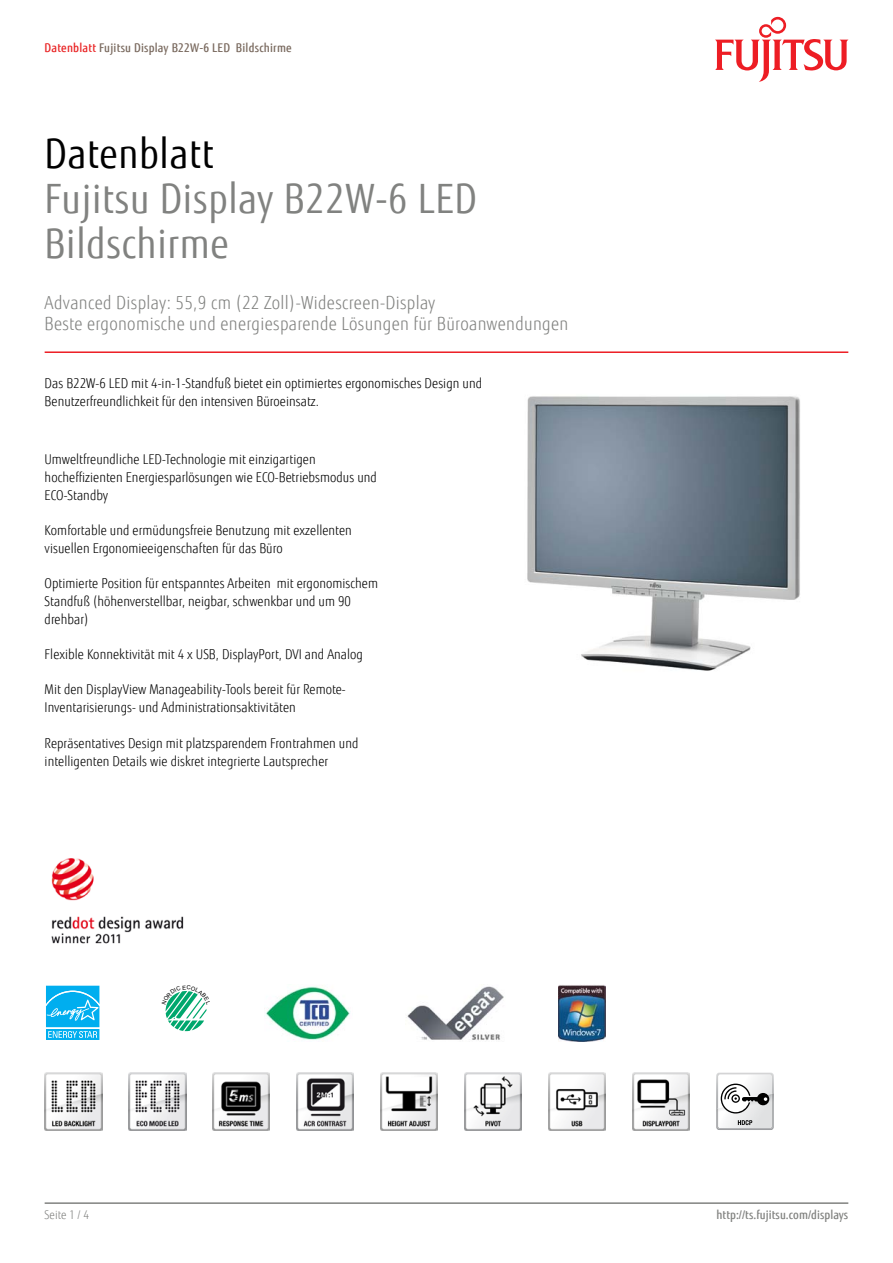
<style>
.page{position:relative;width:893px;height:1263px;background:#fff}
.page>*{position:absolute;margin:0;border:0;box-sizing:border-box;transform-origin:0 0}
.t1{font:40.5px/45px "Fujitsu Sans";letter-spacing:.02em;color:#818280;scale:.9 1}
.t2{font:40.5px "Fujitsu Sans";letter-spacing:.02em;color:#000;scale:.9 1}
.t3{font:300 18px/21px "Fujitsu Sans";letter-spacing:.02em;color:#818280;scale:.9 1}
.t4{font:300 13.5px/18px "Fujitsu Sans";letter-spacing:.005em;color:#000;scale:.9 1}
.t5{font:500 12px "Fujitsu Sans";letter-spacing:.02em;color:#79695e;scale:.9 1}
.t6{font:500 12px "Fujitsu Sans";letter-spacing:.005em;color:#818280;scale:.9 1}
.t7{font:300 12px "Fujitsu Sans";letter-spacing:.005em;color:#818280;scale:.9 1}
.s1{color:#e92425}
</style>
<div class="page">
<hr style="left:45px;top:1202px;width:803px;height:2px;background:#818280">
<hr style="left:45px;top:351px;width:803px;height:2px;background:#ed1d24">
<svg style="left:715px;top:17px;width:133px;height:65px"></svg>
<img style="left:527px;top:396px;width:273px;height:275px">
<div style="left:45px;top:984px;width:56px;height:44px;background:#b0e5fa"></div>
<svg style="left:45px;top:986px;width:56px;height:54px;background:#37bff2"></svg>
<img style="left:266px;top:986px;width:84px;height:54px">
<img style="left:407px;top:986px;width:97px;height:54px">
<img style="left:558px;top:985px;width:47px;height:57px">
<img style="left:51px;top:858px;width:133px;height:86px">
<img style="left:45px;top:1072px;width:57px;height:58px">
<img style="left:129px;top:1072px;width:57px;height:58px">
<img style="left:213px;top:1072px;width:57px;height:58px">
<img style="left:296px;top:1072px;width:58px;height:58px">
<img style="left:380px;top:1072px;width:58px;height:58px">
<img style="left:464px;top:1072px;width:58px;height:58px">
<img style="left:548px;top:1072px;width:58px;height:58px">
<img style="left:632px;top:1072px;width:58px;height:58px">
<svg style="left:716px;top:1072px;width:58px;height:58px"></svg>
<svg style="left:165px;top:991px;width:42px;height:40px"></svg>
<p class="t5" style="left:45px;top:40px;width:276px"><span class="s1">Datenblatt</span> Fujitsu Display B22W-6 LED Bildschirme</p>
<h1 class="t2" style="left:45px;top:130px;width:189px">Datenblatt</h1>
<h1 class="t1" style="left:45px;top:177px;width:482px">Fujitsu Display B22W-6 LED<br>Bildschirme</h1>
<h2 class="t3" style="left:45px;top:292px;width:583px">Advanced Display: 55,9 cm (22 Zoll)-Widescreen-Display<br>Beste ergonomische und energiesparende Lösungen für Büroanwendungen</h2>
<p class="t4" style="left:45px;top:375px;width:487px">Das B22W-6 LED mit 4-in-1-Standfuß bietet ein optimiertes ergonomisches Design und<br>Benutzerfreundlichkeit für den intensiven Büroeinsatz.</p>
<p class="t4" style="left:45px;top:450px;width:371px">Umweltfreundliche LED-Technologie mit einzigartigen hocheffizienten Energiesparlösungen wie ECO-Betriebsmodus und<br>ECO-Standby</p>
<p class="t4" style="left:45px;top:521px;width:343px">Komfortable und ermüdungsfreie Benutzung mit exzellenten visuellen Ergonomieeigenschaften für das Büro</p>
<p class="t4" style="left:45px;top:574px;width:372px">Optimierte Position für entspanntes Arbeiten mit ergonomischem<br>Standfuß (höhenverstellbar, neigbar, schwenkbar und um 90 drehbar)</p>
<p class="t4" style="left:45px;top:646px;width:355px">Flexible Konnektivität mit 4 x USB, DisplayPort, DVI and Analog</p>
<p class="t4" style="left:45px;top:681px;width:336px">Mit den DisplayView Manageability-Tools bereit für Remote-<br>Inventarisierungs- und Administrationsaktivitäten</p>
<p class="t4" style="left:45px;top:734px;width:350px">Repräsentatives Design mit platzsparendem Frontrahmen und intelligenten Details wie diskret integrierte Lautsprecher</p>
<p class="t7" style="left:45px;top:1208px;width:51px">Seite 1 / 4</p>
<p class="t6" style="left:716px;top:1208px;width:148px">http://ts.fujitsu.com/displays</p>
</div>
